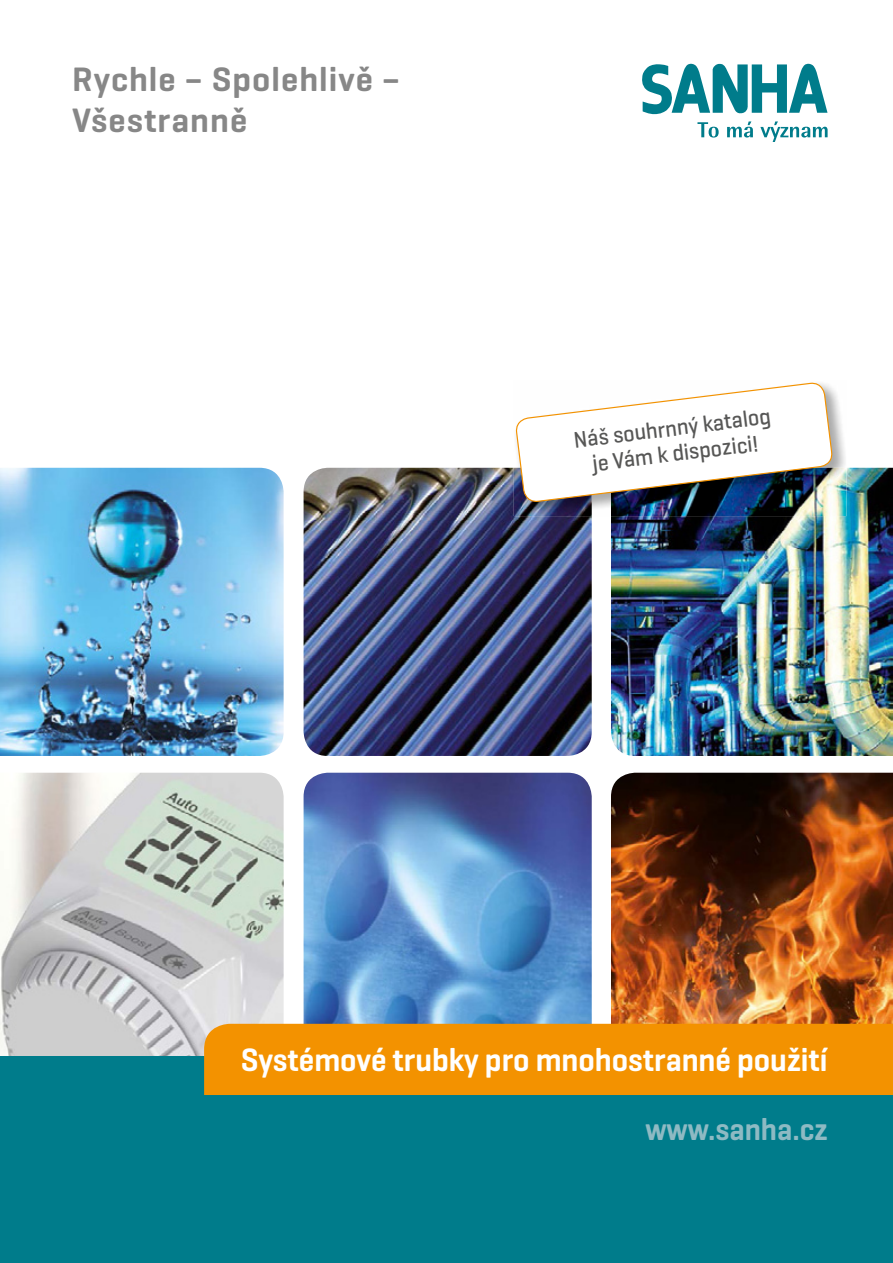
<style>
.page{position:relative;width:893px;height:1263px;background:#fff}
.page>*{position:absolute;margin:0;border:0;box-sizing:border-box;transform-origin:0 0}
.t1{font:600 34.5px/41.4px "Geogrotesque";letter-spacing:.03em;color:#878787}
.t2{font:600 33px "Geogrotesque";color:#fff;scale:.94 1}
.t3{font:600 31.5px "Geogrotesque";color:#8ebac3;scale:.94 1}
.t4{font:500 23.25px/25.5px "Geogrotesque";color:#575756;text-align:center;scale:.94 1}
</style>
<div class="page">
<img style="left:611px;top:468px;width:282px;height:288px">
<img style="left:304px;top:773px;width:288px;height:288px;border-radius:24px">
<img style="left:0;top:468px;width:284px;height:288px">
<img style="left:0;top:773px;width:284px;height:284px">
<img style="left:304px;top:468px;width:288px;height:288px">
<img style="left:611px;top:773px;width:282px;height:251px">
<div style="left:0;top:1057px;width:893px;height:206px;background:#007c8b"></div>
<svg style="left:642px;top:64px;width:185px;height:50px"></svg>
<svg style="left:697px;top:122px;width:22px;height:16px"></svg>
<svg style="left:727px;top:121px;width:26px;height:17px"></svg>
<svg style="left:760px;top:121px;width:68px;height:21px"></svg>
<div style="left:204px;top:1024px;width:689px;height:71px;background:#f39200"></div>
<img style="left:514px;top:390px;width:331px;height:78px">
<img style="left:611px;top:468px;width:235px;height:48px">
<img style="left:514px;top:468px;width:78px;height:48px">
<svg style="left:515px;top:382px;width:318px;height:127px"></svg>
<p class="t1" style="left:72px;top:58px;width:329px">Rychle – Spolehlivě –<br>Všestranně</p>
<p class="t4" style="left:572px;top:427px;width:212px;rotate:-7deg">Náš souhrnný katalog je Vám k dispozici!</p>
<p class="t2" style="left:241px;top:1039px;width:626px">Systémové trubky pro mnohostranné použití</p>
<p class="t3" style="left:645px;top:1109px;width:195px">www.sanha.cz</p>
</div>
